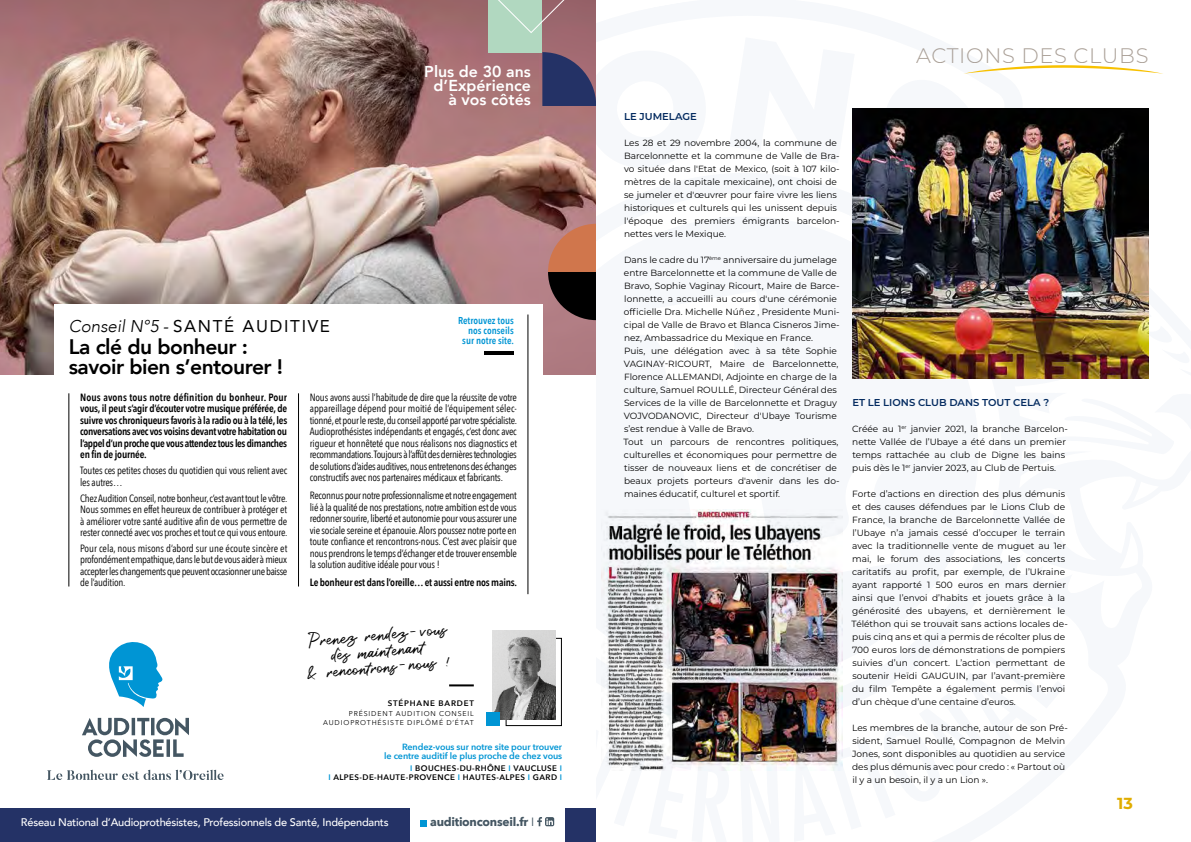
<style>
.page{position:relative;width:1191px;height:842px;background:#fff}
.page>*{position:absolute;margin:0;border:0;box-sizing:border-box;transform-origin:0 0}
.t1{font:800 21px/20px "Avenir";letter-spacing:-.025em;color:#000}
.t2{font:300 21px "Montserrat";letter-spacing:.03em;color:#aaa097}
.t3{font:italic 17.7px/16.1px "Roustel";color:#000;text-align:center}
.t4{font:17px "Avenir";letter-spacing:.1em;color:#000}
.t5{font:700 16px "Montserrat";color:#e0ad00}
.t6{font:800 15.8px/14.3px "Avenir";color:#fff;text-align:right}
.t7{font:700 12px "Avenir Next";letter-spacing:-.02em;color:#445662}
.t8{font:500 11px "Avenir";letter-spacing:-.02em;color:#fff}
.t9{font:10.5px/11.5px "Avenir Next Condensed";letter-spacing:-.02em;color:#000;text-align:justify}
.t10{font:600 10.5px/11.5px "Avenir Next Condensed";letter-spacing:-.02em;color:#000;text-align:justify}
.t11{font:600 10px/10px "Avenir Next Condensed";color:#0095d4;text-align:right}
.t12{font:600 10px "Montserrat";color:#042b60}
.t13{font:9px/13px "Montserrat";color:#000}
.t14{font:600 9px/9.5px "Avenir Next";letter-spacing:-.01em;color:#0095d4;text-align:right}
.t15{font:600 8px/9px "Avenir Next";letter-spacing:.05em;color:#000;text-align:right}
.t16{font:600 8px "Avenir Next";letter-spacing:.1em;color:#000}
.t17{font:7px/9.6px "Avenir Next";letter-spacing:.125em;color:#000;text-align:right}
.s1{font-weight:300;font-style:italic}
.s2{color:#0095d4}
.s3{font-weight:400}
</style>
<div class="page">
<svg style="left:964px;top:65px;width:199px;height:9px"></svg>
<img style="left:0;top:0;width:595px;height:374px">
<svg style="left:109px;top:642px;width:54px;height:65px"></svg>
<svg style="left:47px;top:770px;width:177px;height:10px"></svg>
<svg style="left:82px;top:718px;width:107px;height:39px"></svg>
<div style="left:565px;top:809px;width:30px;height:33px;background:#243266"></div>
<div style="left:0;top:809px;width:410px;height:33px;background:#243266"></div>
<div style="left:420px;top:820px;width:7px;height:6px;background:#0095d4"></div>
<svg style="left:537px;top:817px;width:17px;height:9px"></svg>
<div style="left:55px;top:328px;width:488px;height:214px;background:#fff"></div>
<div style="left:55px;top:304px;width:488px;height:32px;background:#fff"></div>
<hr style="left:484px;top:351px;width:30px;height:3px;background:#000">
<hr style="left:527px;top:314px;width:1px;height:280px;background:#000">
<hr style="left:69px;top:393px;width:1px;height:193px;background:#000">
<hr style="left:298px;top:393px;width:1px;height:193px;background:#000">
<div style="left:488px;top:0;width:54px;height:52px;background:#b1d8c0"></div>
<svg style="left:542px;top:52px;width:53px;height:54px;background:#3e3d68"></svg>
<svg style="left:498px;top:0;width:88px;height:33px"></svg>
<svg style="left:548px;top:224px;width:47px;height:96px;background:#774939"></svg>
<div style="left:506px;top:638px;width:55px;height:88px;border:1px solid #000"></div>
<img style="left:492px;top:630px;width:63px;height:89px">
<hr style="left:449px;top:684px;width:25px;height:2px;background:#000">
<div style="left:485px;top:712px;width:14px;height:14px;background:#0095d4"></div>
<img style="left:852px;top:108px;width:296px;height:271px">
<img style="left:602px;top:509px;width:240px;height:262px">
<h3 class="t6" style="left:424px;top:64px;width:108px">Plus de 30 ans d’Expérience à vos côtés</h3>
<h3 class="t4" style="left:69px;top:312px;width:263px"><span class="s1">Conseil N°5 -</span> SANTÉ AUDITIVE</h3>
<p class="t11" style="left:458px;top:315px;width:58px">Retrouvez tous nos conseils sur notre site.</p>
<h1 class="t1" style="left:69px;top:337px;width:216px">La clé du bonheur : savoir bien s’entourer !</h1>
<p class="t10" style="left:80px;top:391px;width:208px">Nous avons tous notre définition du bonheur. Pour vous, il peut s’agir d’écouter votre musique préférée, de suivre vos chroniqueurs favoris à la radio ou à la télé, les conversations avec vos voisins devant votre habitation ou l’appel d’un proche que vous attendez tous les dimanches en fin de journée.</p>
<p class="t9" style="left:80px;top:464px;width:208px">Toutes ces petites choses du quotidien qui vous relient avec les autres…</p>
<p class="t9" style="left:80px;top:492px;width:209px">Chez Audition Conseil, notre bonheur, c’est avant tout le vôtre.<br>Nous sommes en effet heureux de contribuer à protéger et à améliorer votre santé auditive afin de vous permettre de rester connecté avec vos proches et tout ce qui vous entoure.</p>
<p class="t9" style="left:80px;top:542px;width:209px">Pour cela, nous misons d’abord sur une écoute sincère et profondément empathique, dans le but de vous aider à mieux accepter les changements que peuvent occasionner une baisse de l’audition.</p>
<p class="t9" style="left:310px;top:391px;width:209px">Nous avons aussi l’habitude de dire que la réussite de votre appareillage dépend pour moitié de l’équipement sélec&shy;tionné, et pour le reste, du conseil apporté par votre spécialiste.<br>Audioprothésistes indépendants et engagés, c’est donc avec rigueur et honnêteté que nous réalisons nos diagnostics et recommandations. Toujours à l’affût des dernières technologies de solutions d’aides auditives, nous entretenons des échanges constructifs avec nos partenaires médicaux et fabricants.</p>
<p class="t9" style="left:310px;top:490px;width:208px">Reconnus pour notre professionnalisme et notre engagement lié à la qualité de nos prestations, notre ambition est de vous redonner sourire, liberté et autonomie pour vous assurer une vie sociale sereine et épanouie. Alors poussez notre porte en toute confiance et rencontrons-nous. C’est avec plaisir que nous prendrons le temps d’échanger et de trouver ensemble la solution auditive idéale pour vous !</p>
<p class="t10" style="left:310px;top:577px;width:209px">Le bonheur est dans l’oreille… et aussi entre nos mains.</p>
<h2 class="t3" style="left:301px;top:632px;width:149px;rotate:-5deg">Prenez rendez-vous dès maintenant<br>&amp; rencontrons-nous !</h2>
<p class="t16" style="left:388px;top:696px;width:88px">STÉPHANE BARDET</p>
<p class="t17" style="left:323px;top:708px;width:152px">PRÉSIDENT AUDITION CONSEIL<br>AUDIOPROTHÉSISTE DIPLÔMÉ D’ÉTAT</p>
<p class="t14" style="left:384px;top:741px;width:180px">Rendez-vous sur notre site pour trouver<br>le centre auditif le plus proche de chez vous</p>
<p class="t15" style="left:328px;top:763px;width:235px"><span class="s2">I</span> BOUCHES-DU-RHÔNE <span class="s2">I</span> VAUCLUSE <span class="s2">I<br>I</span> ALPES-DE-HAUTE-PROVENCE <span class="s2">I</span> HAUTES-ALPES <span class="s2">I</span> GARD <span class="s2">I</span></p>
<p class="t8" style="left:21px;top:813px;width:369px">Réseau National d’Audioprothésistes, Professionnels de Santé, Indépendants</p>
<h3 class="t7" style="left:430px;top:812px;width:106px">auditionconseil.fr <span class="s3">I</span></h3>
<h1 class="t2" style="left:916px;top:41px;width:234px">ACTIONS DES CLUBS</h1>
<p class="t12" style="left:624px;top:109px;width:74px">LE JUMELAGE</p>
<p class="t13" style="left:624px;top:136px;width:217px">Les 28 et 29 novembre 2004, la commune de Barcelonnette et la commune de Valle de Bra&shy;vo située dans l'Etat de Mexico, (soit à 107 kilo&shy;mètres de la capitale mexicaine), ont choisi de se jumeler et d'œuvrer pour faire vivre les liens historiques et culturels qui les unissent depuis l'époque des premiers émigrants barcelon&shy;nettes vers le Mexique.</p>
<p class="t13" style="left:623px;top:253px;width:218px">Dans le cadre du 17<sup>ème</sup> anniversaire du jumelage entre Barcelonnette et la commune de Valle de Bravo, Sophie Vaginay Ricourt, Maire de Barce&shy;lonnette, a accueilli au cours d'une cérémonie officielle Dra. Michelle Núñez , Presidente Muni&shy;cipal de Valle de Bravo et Blanca Cisneros Jime&shy;nez, Ambassadrice du Mexique en France.<br>Puis, une délégation avec à sa tête Sophie VAGINAY-RICOURT, Maire de Barcelonnette, Florence ALLEMANDI, Adjointe en charge de la culture, Samuel ROULLÉ, Directeur Général des Services de la ville de Barcelonnette et Draguy VOJVODANOVIC, Directeur d'Ubaye Tourisme s’est rendue à Valle de Bravo.<br>Tout un parcours de rencontres politiques, culturelles et économiques pour permettre de tisser de nouveaux liens et de concrétiser de beaux projets porteurs d'avenir dans les do&shy;maines éducatif, culturel et sportif.</p>
<p class="t12" style="left:852px;top:395px;width:198px">ET LE LIONS CLUB DANS TOUT CELA ?</p>
<p class="t13" style="left:852px;top:422px;width:217px">Créée au 1<sup>er</sup> janvier 2021, la branche Barcelon&shy;nette Vallée de l’Ubaye a été dans un premier temps rattachée au club de Digne les bains puis dès le 1<sup>er</sup> janvier 2023, au Club de Pertuis.</p>
<p class="t13" style="left:851px;top:487px;width:218px">Forte d’actions en direction des plus démunis et des causes défendues par le Lions Club de France, la branche de Barcelonnette Vallée de l’Ubaye n’a jamais cessé d’occuper le terrain avec la traditionnelle vente de muguet au 1er mai, le forum des associations, les concerts caritatifs au profit, par exemple, de l’Ukraine ayant rapporté 1 500 euros en mars dernier ainsi que l’envoi d’habits et jouets grâce à la générosité des ubayens, et dernièrement le Téléthon qui se trouvait sans actions locales de&shy;puis cinq ans et qui a permis de récolter plus de 700 euros lors de démonstrations de pompiers suivies d’un concert. L’action permettant de soutenir Heïdi GAUGUIN, par l’avant-première du film Tempête a également permis l’envoi d’un chèque d’une centaine d’euros.</p>
<p class="t13" style="left:852px;top:721px;width:217px">Les membres de la branche, autour de son Pré&shy;sident, Samuel Roullé, Compagnon de Melvin Jones, sont disponibles au quotidien au service des plus démunis avec pour credo : « Partout où il y a un besoin, il y a un Lion ».</p>
<h3 class="t5" style="left:1117px;top:792px;width:17px">13</h3>
</div>
